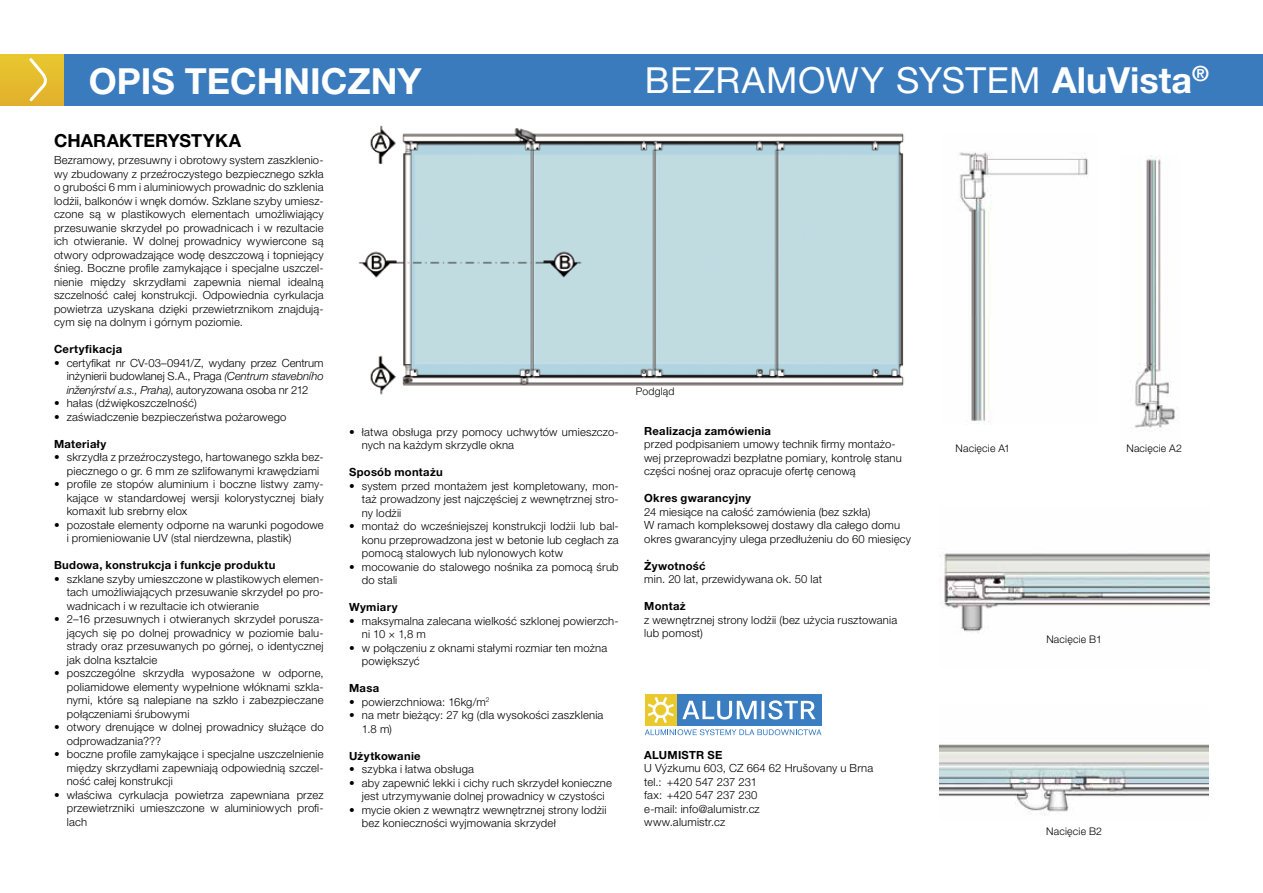
<style>
.page{position:relative;width:1263px;height:893px;background:#fff}
.page>*{position:absolute;margin:0;border:0;box-sizing:border-box;transform-origin:0 0}
.t1{font:36px "Helvetica Neue LT Pro";letter-spacing:.015em;color:#fff}
.t2{font:700 36px "Helvetica Neue LT Pro";color:#fff}
.t3{font:700 18px "Helvetica Neue LT Pro";letter-spacing:.005em;color:#000}
.t4{font:300 11.25px/13.5px "Helvetica Neue LT Pro";letter-spacing:.015em;color:#000}
.t5{font:700 11.25px "Helvetica Neue LT Pro";letter-spacing:.02em;color:#000}
.t6{font:300 10.5px "Helvetica Neue LT Pro";letter-spacing:.02em;color:#000}
.s1{font-weight:700}
.s2{font-style:italic}
</style>
<div class="page">
<div style="left:0;top:54px;width:1263px;height:51px;background:#3a7bbe"></div>
<div style="left:0;top:54px;width:63px;height:51px;background:#e5bc2d"></div>
<svg style="left:28px;top:57px;width:24px;height:46px"></svg>
<img style="left:358px;top:125px;width:546px;height:270px">
<img style="left:959px;top:151px;width:129px;height:273px">
<img style="left:941px;top:552px;width:269px;height:81px">
<img style="left:939px;top:744px;width:269px;height:71px">
<img style="left:1134px;top:156px;width:46px;height:273px">
<div style="left:676px;top:694px;width:146px;height:31px;background:#3a7dc1"></div>
<div style="left:645px;top:694px;width:31px;height:32px;background:#e9c92e"></div>
<svg style="left:648px;top:697px;width:26px;height:26px"></svg>
<svg style="left:682px;top:700px;width:133px;height:19px"></svg>
<svg style="left:645px;top:729px;width:176px;height:6px"></svg>
<h1 class="t2" style="left:89px;top:59px;width:334px">Opis techniczny</h1>
<h1 class="t1" style="left:645px;top:59px;width:565px">BEZRAMOWY SYSTEM <span class="s1">AluVista</span><sup>®</sup></h1>
<h2 class="t3" style="left:54px;top:129px;width:189px">Charakterystyka</h2>
<p class="t4" style="left:54px;top:153px;width:271px;text-align:justify">Bezramowy, przesuwny i obrotowy system zaszklenio&shy;wy zbudowany z przeźroczystego bezpiecznego szkła o grubości 6 mm i aluminiowych prowadnic do szklenia lodżii, balkonów i wnęk domów. Szklane szyby umiesz&shy;czone są w plastikowych elementach umożliwiający przesuwanie skrzydeł po prowadnicach i w rezultacie ich otwieranie. W dolnej prowadnicy wywiercone są otwory odprowadzające wodę deszczową i topniejący śnieg. Boczne profile zamykające i specjalne uszczel&shy;nienie między skrzydłami zapewnia niemal idealną szczelność całej konstrukcji. Odpowiednia cyrkulacja powietrza uzyskana dzięki przewietrznikom znajdują&shy;cym się na dolnym i górnym poziomie.</p>
<p class="t5" style="left:54px;top:342px;width:70px">Certyfikacja</p>
<p class="t4" style="left:67px;top:356px;width:258px;text-align:justify;text-indent:-13px">• certyfikat nr CV-03–0941/Z, wydany przez Centrum inżynierii budowlanej S.A., Praga <span class="s2">(Centrum stavebního inženýrství a.s., Praha)</span>, autoryzowana osoba nr 212</p>
<p class="t4" style="left:54px;top:396px;width:144px">• hałas (dźwiękoszczelność)</p>
<p class="t4" style="left:54px;top:410px;width:234px">• zaświadczenie bezpieczeństwa pożarowego</p>
<p class="t5" style="left:54px;top:437px;width:54px">Materiały</p>
<p class="t4" style="left:67px;top:450px;width:258px;text-indent:-13px">• skrzydła z przeźroczystego, hartowanego szkła bez&shy;piecznego o gr. 6 mm ze szlifowanymi krawędziami</p>
<p class="t4" style="left:67px;top:477px;width:258px;text-align:justify;text-indent:-13px">• profile ze stopów aluminium i boczne listwy zamy&shy;kające w standardowej wersji kolorystycznej biały komaxit lub srebrny elox</p>
<p class="t4" style="left:67px;top:518px;width:258px;text-indent:-13px">• pozostałe elementy odporne na warunki pogodowe i promieniowanie UV (stal nierdzewna, plastik)</p>
<p class="t5" style="left:54px;top:558px;width:223px">Budowa, konstrukcja i funkcje produktu</p>
<p class="t4" style="left:67px;top:572px;width:258px;text-align:justify;text-indent:-13px">• szklane szyby umieszczone w plastikowych elemen&shy;tach umożliwiających przesuwanie skrzydeł po pro&shy;wadnicach i w rezultacie ich otwieranie</p>
<p class="t4" style="left:67px;top:612px;width:258px;text-align:justify;text-indent:-13px">• 2–16 przesuwnych i otwieranych skrzydeł porusza&shy;jących się po dolnej prowadnicy w poziomie balu&shy;strady oraz przesuwanych po górnej, o identycznej jak dolna kształcie</p>
<p class="t4" style="left:67px;top:666px;width:258px;text-align:justify;text-indent:-13px">• poszczególne skrzydła wyposażone w odporne, poliamidowe elementy wypełnione włóknami szkla&shy;nymi, które są nalepiane na szkło i zabezpieczane połączeniami śrubowymi</p>
<p class="t4" style="left:67px;top:720px;width:258px;text-indent:-13px">• otwory drenujące w dolnej prowadnicy służące do odprowadzania???</p>
<p class="t4" style="left:67px;top:747px;width:258px;text-align:justify;text-indent:-13px">• boczne profile zamykające i specjalne uszczelnienie między skrzydłami zapewniają odpowiednią szczel&shy;ność całej konstrukcji</p>
<p class="t4" style="left:67px;top:788px;width:258px;text-align:justify;text-indent:-13px">• właściwa cyrkulacja powietrza zapewniana przez przewietrzniki umieszczone w aluminiowych profi&shy;lach</p>
<p class="t4" style="left:362px;top:425px;width:258px;text-indent:-13px">• łatwa obsługa przy pomocy uchwytów umieszczo&shy;nych na każdym skrzydle okna</p>
<p class="t5" style="left:349px;top:465px;width:95px">Sposób montażu</p>
<p class="t4" style="left:362px;top:479px;width:258px;text-align:justify;text-indent:-13px">• system przed montażem jest kompletowany, mon&shy;taż prowadzony jest najczęściej z wewnętrznej stro&shy;ny lodżii</p>
<p class="t4" style="left:362px;top:519px;width:258px;text-align:justify;text-indent:-13px">• montaż do wcześniejszej konstrukcji lodżii lub bal&shy;konu przeprowadzona jest w betonie lub cegłach za pomocą stalowych lub nylonowych kotw</p>
<p class="t4" style="left:362px;top:560px;width:258px;text-indent:-13px">• mocowanie do stalowego nośnika za pomocą śrub do stali</p>
<p class="t5" style="left:349px;top:600px;width:50px">Wymiary</p>
<p class="t4" style="left:362px;top:614px;width:258px;text-indent:-13px">• maksymalna zalecana wielkość szklonej powierzch&shy;ni 10 × 1,8 m</p>
<p class="t4" style="left:362px;top:641px;width:247px;text-indent:-13px">• w połączeniu z oknami stałymi rozmiar ten można powiększyć</p>
<p class="t5" style="left:349px;top:681px;width:32px">Masa</p>
<p class="t4" style="left:349px;top:695px;width:142px">• powierzchniowa: 16kg/m<sup>2</sup></p>
<p class="t4" style="left:362px;top:708px;width:243px;text-indent:-13px">• na metr bieżący: 27 kg (dla wysokości zaszklenia<br>1.8 m)</p>
<p class="t5" style="left:349px;top:749px;width:73px">Użytkowanie</p>
<p class="t4" style="left:349px;top:762px;width:127px">• szybka i łatwa obsługa</p>
<p class="t4" style="left:349px;top:776px;width:264px;text-align:center">• aby zapewnić lekki i cichy ruch skrzydeł konieczne jest utrzymywanie dolnej prowadnicy w czystości</p>
<p class="t4" style="left:362px;top:803px;width:246px;text-indent:-13px">• mycie okien z wewnątrz wewnętrznej strony lodżii bez konieczności wyjmowania skrzydeł</p>
<p class="t6" style="left:636px;top:385px;width:40px">Podgląd</p>
<p class="t5" style="left:644px;top:424px;width:128px">Realizacja zamówienia</p>
<p class="t4" style="left:644px;top:437px;width:259px">przed podpisaniem umowy technik firmy montażo&shy;wej przeprowadzi bezpłatne pomiary, kontrolę stanu części nośnej oraz opracuje ofertę cenową</p>
<p class="t5" style="left:644px;top:491px;width:108px">Okres gwarancyjny</p>
<p class="t4" style="left:644px;top:505px;width:268px">24 miesiące na całość zamówienia (bez szkła)<br>W ramach kompleksowej dostawy dla całego domu okres gwarancyjny ulega przedłużeniu do 60 miesięcy</p>
<p class="t5" style="left:644px;top:559px;width:63px">Żywotność</p>
<p class="t4" style="left:644px;top:572px;width:179px">min. 20 lat, przewidywana ok. 50 lat</p>
<p class="t5" style="left:644px;top:599px;width:43px">Montaż</p>
<p class="t4" style="left:644px;top:613px;width:254px">z wewnętrznej strony lodżii (bez użycia rusztowania lub pomost)</p>
<p class="t5" style="left:644px;top:748px;width:42px">ALUMISTR</p>
<p class="t5" style="left:707px;top:748px;width:9px">SE</p>
<p class="t4" style="left:644px;top:761px;width:230px">U Výzkumu 603, CZ 664 62 Hrušovany u Brna tel.: +420 547 237 231<br>fax: +420 547 237 230<br>e-mail: info@alumistr.cz<br>www.alumistr.cz</p>
<p class="t6" style="left:955px;top:442px;width:56px">Nacięcie A1</p>
<p class="t6" style="left:1126px;top:442px;width:57px">Nacięcie A2</p>
<p class="t6" style="left:1046px;top:633px;width:57px">Nacięcie B1</p>
<p class="t6" style="left:1046px;top:825px;width:57px">Nacięcie B2</p>
</div>
